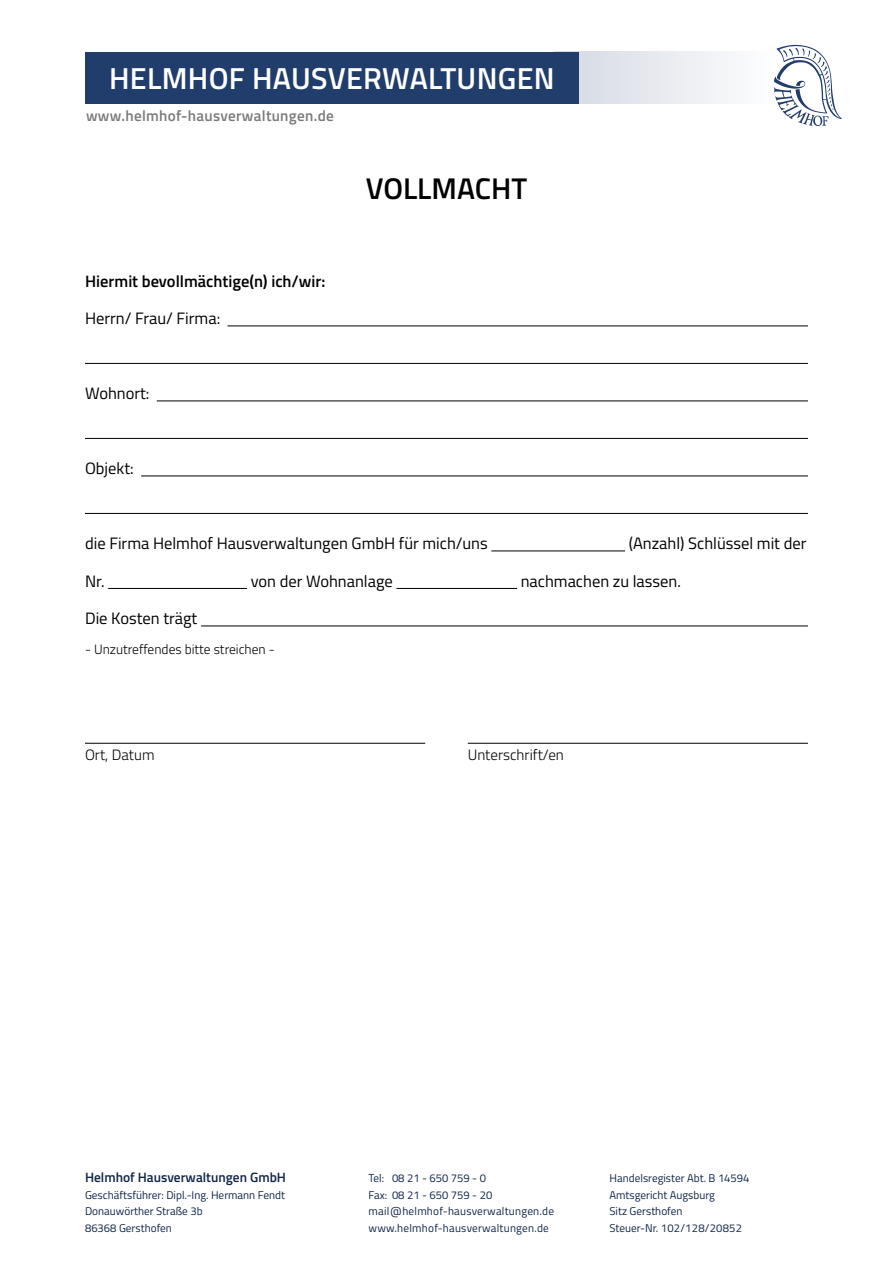
<style>
.page{position:relative;width:893px;height:1263px;background:#fff}
.page>*{position:absolute;margin:0;border:0;box-sizing:border-box;transform-origin:0 0}
.t1{font:600 30.3px "Titillium";letter-spacing:.01em;color:#fff}
.t2{font:600 30px "Titillium";color:#000}
.t3{font:16.5px "Titillium";color:#000}
.t4{font:600 16.5px "Titillium";color:#000}
.t5{font:600 15.15px "Titillium";letter-spacing:.02em;color:#7c7b7b}
.t6{font:300 15px "Titillium";color:#000}
.t7{font:300 13.5px "Titillium";color:#000}
.t8{font:600 13.5px "Titillium";color:#0f2648}
.t9{font:11.25px/16.5px "Titillium";color:#0f2648}
.t10{font:11.25px/16.5px "Titillium";letter-spacing:.02em;color:#0f2648}
</style>
<div class="page">
<svg style="left:555px;top:52px;width:171px;height:52px"></svg>
<div style="left:85px;top:52px;width:494px;height:51px;background:#213d6b"></div>
<svg style="left:774px;top:45px;width:68px;height:81px"></svg>
<hr style="left:228px;top:326px;width:580px;height:1px;background:#000">
<hr style="left:85px;top:363px;width:723px;height:1px;background:#000">
<hr style="left:157px;top:401px;width:651px;height:1px;background:#000">
<hr style="left:85px;top:438px;width:723px;height:1px;background:#000">
<hr style="left:141px;top:476px;width:667px;height:1px;background:#000">
<hr style="left:85px;top:513px;width:723px;height:1px;background:#000">
<hr style="left:491px;top:551px;width:134px;height:1px;background:#000">
<hr style="left:108px;top:588px;width:139px;height:1px;background:#000">
<hr style="left:396px;top:588px;width:121px;height:1px;background:#000">
<hr style="left:201px;top:626px;width:607px;height:1px;background:#000">
<hr style="left:85px;top:743px;width:340px;height:1px;background:#000">
<hr style="left:468px;top:743px;width:340px;height:1px;background:#000">
<h1 class="t1" style="left:109px;top:56px;width:447px">HELMHOF HAUSVERWALTUNGEN</h1>
<h3 class="t5" style="left:86px;top:104px;width:249px">www.helmhof-hausverwaltungen.de</h3>
<h3 class="t4" style="left:85px;top:268px;width:242px">Hiermit bevollmächtige(n) ich/wir:</h3>
<h3 class="t3" style="left:85px;top:306px;width:137px">Herrn/ Frau/ Firma:</h3>
<h3 class="t3" style="left:85px;top:381px;width:66px">Wohnort:</h3>
<h3 class="t3" style="left:85px;top:456px;width:50px">Objekt:</h3>
<h2 class="t2" style="left:366px;top:166px;width:163px">VOLLMACHT</h2>
<h3 class="t3" style="left:85px;top:531px;width:404px">die Firma Helmhof Hausverwaltungen GmbH für mich/uns</h3>
<h3 class="t3" style="left:629px;top:531px;width:179px">(Anzahl) Schlüssel mit der</h3>
<h3 class="t3" style="left:85px;top:569px;width:21px">Nr.</h3>
<h3 class="t3" style="left:251px;top:569px;width:144px">von der Wohnanlage</h3>
<h3 class="t3" style="left:521px;top:569px;width:162px">nachmachen zu lassen.</h3>
<h3 class="t3" style="left:85px;top:606px;width:114px">Die Kosten trägt</h3>
<p class="t7" style="left:85px;top:640px;width:191px">- Unzutreffendes bitte streichen -</p>
<h3 class="t6" style="left:85px;top:743px;width:71px">Ort, Datum</h3>
<h3 class="t6" style="left:468px;top:743px;width:98px">Unterschrift/en</h3>
<p class="t8" style="left:85px;top:1167px;width:202px">Helmhof Hausverwaltungen GmbH</p>
<p class="t9" style="left:85px;top:1186px;width:202px">Geschäftsführer: Dipl.-Ing. Hermann Fendt<br>Donauwörther Straße 3b<br>86368 Gersthofen</p>
<p class="t10" style="left:369px;top:1169px;width:187px">Tel: 08 21 - 650 759 - 0<br>Fax: 08 21 - 650 759 - 20 mail@helmhof-hausverwaltungen.de www.helmhof-hausverwaltungen.de</p>
<p class="t9" style="left:609px;top:1169px;width:142px">Handelsregister Abt. B 14594<br>Amtsgericht Augsburg<br>Sitz Gersthofen<br>Steuer-Nr. 102/128/20852</p>
</div>
